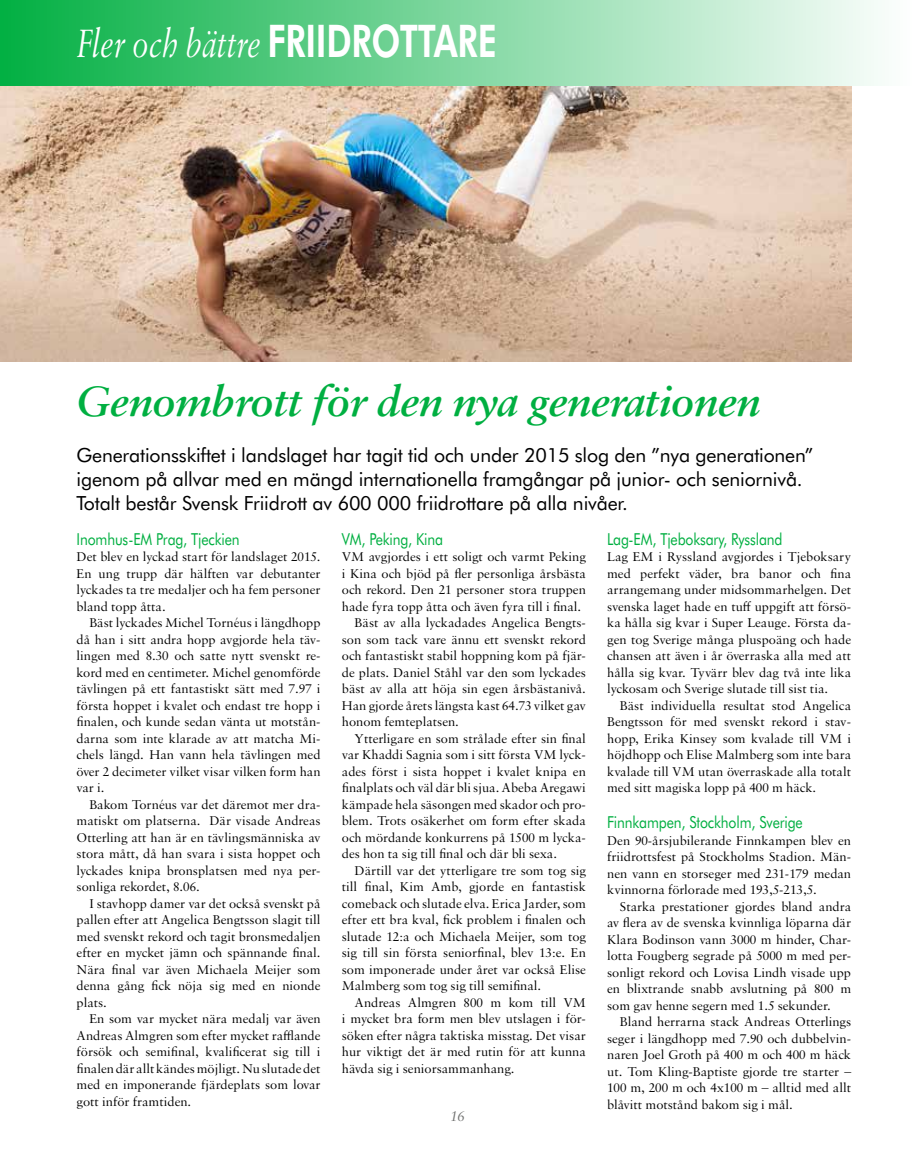
<style>
.page{position:relative;width:915px;height:1149px;background:#fff}
.page>*{position:absolute;margin:0;border:0;box-sizing:border-box;transform-origin:0 0}
.t1{font:italic 600 45px "Sabon MT Std";letter-spacing:-.01em;color:#00af41}
.t2{font:italic 42px "Sabon MT Std";letter-spacing:-.01em;color:#fff;scale:.75 1}
.t3{font:19.5px/24px "Futura BT";letter-spacing:-.01em;color:#000}
.t4{font:16.5px "Futura BT";letter-spacing:-.01em;color:#00af41;scale:.85 1}
.t5{font:italic 15px "Sabon MT Std";color:#717271}
.t6{font:13.5px/16.5px "Sabon MT Std";color:#000;text-align:justify}
.s1{font-family:"Futura BT";font-weight:800;font-style:normal;font-size:45px}
</style>
<div class="page">
<img style="left:0;top:85px;width:850px;height:276px">
<div style="left:0;top:0;width:914px;height:85px;background:linear-gradient(to right,#02af42,#fefffe)"></div>
<hr style="left:912px;top:0;width:2px;height:85px;background:#fff">
<h2 class="t2" style="left:77px;top:19px;width:561px">Fler och bättre <span class="s1">FRIIDROTTARE</span></h2>
<h1 class="t1" style="left:77px;top:374px;width:685px">Genombrott för den nya generationen</h1>
<p class="t3" style="left:77px;top:442px;width:737px">Generationsskiftet i landslaget har tagit tid och under 2015 slog den ”nya generationen” igenom på allvar med en mängd internationella framgångar på junior- och seniornivå.<br>Totalt består Svensk Friidrott av 600 000 friidrottare på alla nivåer.</p>
<p class="t4" style="left:77px;top:528px;width:193px">Inomhus-EM Prag, Tjeckien</p>
<p class="t6" style="left:77px;top:548px;width:245px">Det blev en lyckad start för landslaget 2015.<br>En ung trupp där hälften var debutanter lyckades ta tre medaljer och ha fem personer bland topp åtta.</p>
<p class="t6" style="left:77px;top:614px;width:245px;text-indent:13px">Bäst lyckades Michel Tornéus i längdhopp då han i sitt andra hopp avgjorde hela täv&shy;lingen med 8.30 och satte nytt svenskt re&shy;kord med en centimeter. Michel genomförde tävlingen på ett fantastiskt sätt med 7.97 i första hoppet i kvalet och endast tre hopp i finalen, och kunde sedan vänta ut motstån&shy;darna som inte klarade av att matcha Mi&shy;chels längd. Han vann hela tävlingen med över 2 decimeter vilket visar vilken form han var i.</p>
<p class="t6" style="left:77px;top:795px;width:245px;text-indent:13px">Bakom Tornéus var det däremot mer dra&shy;matiskt om platserna. Där visade Andreas Otterling att han är en tävlingsmänniska av stora mått, då han svara i sista hoppet och lyckades knipa bronsplatsen med nya per&shy;sonliga rekordet, 8.06.</p>
<p class="t6" style="left:77px;top:894px;width:245px;text-indent:13px">I stavhopp damer var det också svenskt på pallen efter att Angelica Bengtsson slagit till med svenskt rekord och tagit bronsmedaljen efter en mycket jämn och spännande final.<br>Nära final var även Michaela Meijer som denna gång fick nöja sig med en nionde plats.</p>
<p class="t6" style="left:77px;top:1010px;width:245px;text-indent:13px">En som var mycket nära medalj var även Andreas Almgren som efter mycket rafflande försök och semifinal, kvalificerat sig till i finalen där allt kändes möjligt. Nu slutade det med en imponerande fjärdeplats som lovar gott inför framtiden.</p>
<p class="t4" style="left:342px;top:528px;width:121px">VM, Peking, Kina</p>
<p class="t6" style="left:342px;top:548px;width:245px">VM avgjordes i ett soligt och varmt Peking</p>
<p class="t6" style="left:342px;top:564px;width:245px">i Kina och bjöd på fler personliga årsbästa</p>
<p class="t6" style="left:342px;top:581px;width:245px">och rekord. Den 21 personer stora truppen</p>
<p class="t6" style="left:342px;top:597px;width:241px">hade fyra topp åtta och även fyra till i final.</p>
<p class="t6" style="left:354px;top:614px;width:233px">Bäst av alla lyckadades Angelica Bengts-</p>
<p class="t6" style="left:342px;top:630px;width:245px">son som tack vare ännu ett svenskt rekord</p>
<p class="t6" style="left:342px;top:647px;width:245px">och fantastiskt stabil hoppning kom på fjär-</p>
<p class="t6" style="left:342px;top:663px;width:245px">de plats. Daniel Ståhl var den som lyckades</p>
<p class="t6" style="left:342px;top:680px;width:245px">bäst av alla att höja sin egen årsbästanivå.</p>
<p class="t6" style="left:342px;top:696px;width:245px">Han gjorde årets längsta kast 64.73 vilket gav</p>
<p class="t6" style="left:342px;top:713px;width:118px">honom femteplatsen.</p>
<p class="t6" style="left:354px;top:729px;width:232px">Ytterligare en som strålade efter sin final</p>
<p class="t6" style="left:342px;top:746px;width:245px">var Khaddi Sagnia som i sitt första VM lyck-</p>
<p class="t6" style="left:342px;top:762px;width:245px">ades först i sista hoppet i kvalet knipa en</p>
<p class="t6" style="left:342px;top:779px;width:245px">finalplats och väl där bli sjua. Abeba Aregawi</p>
<p class="t6" style="left:342px;top:795px;width:245px">kämpade hela säsongen med skador och pro-</p>
<p class="t6" style="left:342px;top:812px;width:245px">blem. Trots osäkerhet om form efter skada</p>
<p class="t6" style="left:342px;top:828px;width:245px">och mördande konkurrens på 1500 m lycka-</p>
<p class="t6" style="left:342px;top:845px;width:216px">des hon ta sig till final och där bli sexa.</p>
<p class="t6" style="left:354px;top:861px;width:233px">Därtill var det ytterligare tre som tog sig</p>
<p class="t6" style="left:342px;top:878px;width:245px">till final, Kim Amb, gjorde en fantastisk</p>
<p class="t6" style="left:342px;top:894px;width:245px">comeback och slutade elva. Erica Jarder, som</p>
<p class="t6" style="left:342px;top:911px;width:245px">efter ett bra kval, fick problem i finalen och</p>
<p class="t6" style="left:342px;top:927px;width:245px">slutade 12:a och Michaela Meijer, som tog</p>
<p class="t6" style="left:342px;top:944px;width:245px">sig till sin första seniorfinal, blev 13:e. En</p>
<p class="t6" style="left:342px;top:960px;width:245px">som imponerade under året var också Elise</p>
<p class="t6" style="left:342px;top:977px;width:201px">Malmberg som tog sig till semifinal.</p>
<p class="t6" style="left:354px;top:993px;width:233px">Andreas Almgren 800 m kom till VM</p>
<p class="t6" style="left:342px;top:1010px;width:245px">i mycket bra form men blev utslagen i för-</p>
<p class="t6" style="left:342px;top:1026px;width:245px">söken efter några taktiska misstag. Det visar</p>
<p class="t6" style="left:342px;top:1043px;width:245px">hur viktigt det är med rutin för att kunna</p>
<p class="t6" style="left:342px;top:1059px;width:174px">hävda sig i seniorsammanhang.</p>
<p class="t4" style="left:607px;top:528px;width:208px">Lag-EM, Tjeboksary, Ryssland</p>
<p class="t6" style="left:607px;top:548px;width:245px">Lag EM i Ryssland avgjordes i Tjeboksary med perfekt väder, bra banor och fina arrangemang under midsommarhelgen. Det svenska laget hade en tuff uppgift att försö&shy;ka hålla sig kvar i Super Leauge. Första da&shy;gen tog Sverige många pluspoäng och hade chansen att även i år överraska alla med att hålla sig kvar. Tyvärr blev dag två inte lika lyckosam och Sverige slutade till sist tia.</p>
<p class="t6" style="left:607px;top:696px;width:245px;text-indent:13px">Bäst individuella resultat stod Angelica Bengtsson för med svenskt rekord i stav&shy;hopp, Erika Kinsey som kvalade till VM i höjdhopp och Elise Malmberg som inte bara kvalade till VM utan överraskade alla totalt med sitt magiska lopp på 400 m häck.</p>
<p class="t4" style="left:607px;top:812px;width:232px">Finnkampen, Stockholm, Sverige</p>
<p class="t6" style="left:607px;top:831px;width:245px">Den 90-årsjubilerande Finnkampen blev en friidrottsfest på Stockholms Stadion. Män&shy;nen vann en storseger med 231-179 medan kvinnorna förlorade med 193,5-213,5.</p>
<p class="t6" style="left:607px;top:897px;width:245px;text-indent:13px">Starka prestationer gjordes bland andra av flera av de svenska kvinnliga löparna där Klara Bodinson vann 3000 m hinder, Char&shy;lotta Fougberg segrade på 5000 m med per&shy;sonligt rekord och Lovisa Lindh visade upp en blixtrande snabb avslutning på 800 m som gav henne segern med 1.5 sekunder.</p>
<p class="t6" style="left:607px;top:1013px;width:245px;text-indent:13px">Bland herrarna stack Andreas Otterlings seger i längdhopp med 7.90 och dubbelvin&shy;naren Joel Groth på 400 m och 400 m häck ut. Tom Kling-Baptiste gjorde tre starter – 100 m, 200 m och 4x100 m – alltid med allt blåvitt motstånd bakom sig i mål.</p>
<p class="t5" style="left:450px;top:1106px;width:16px">16</p>
</div>
